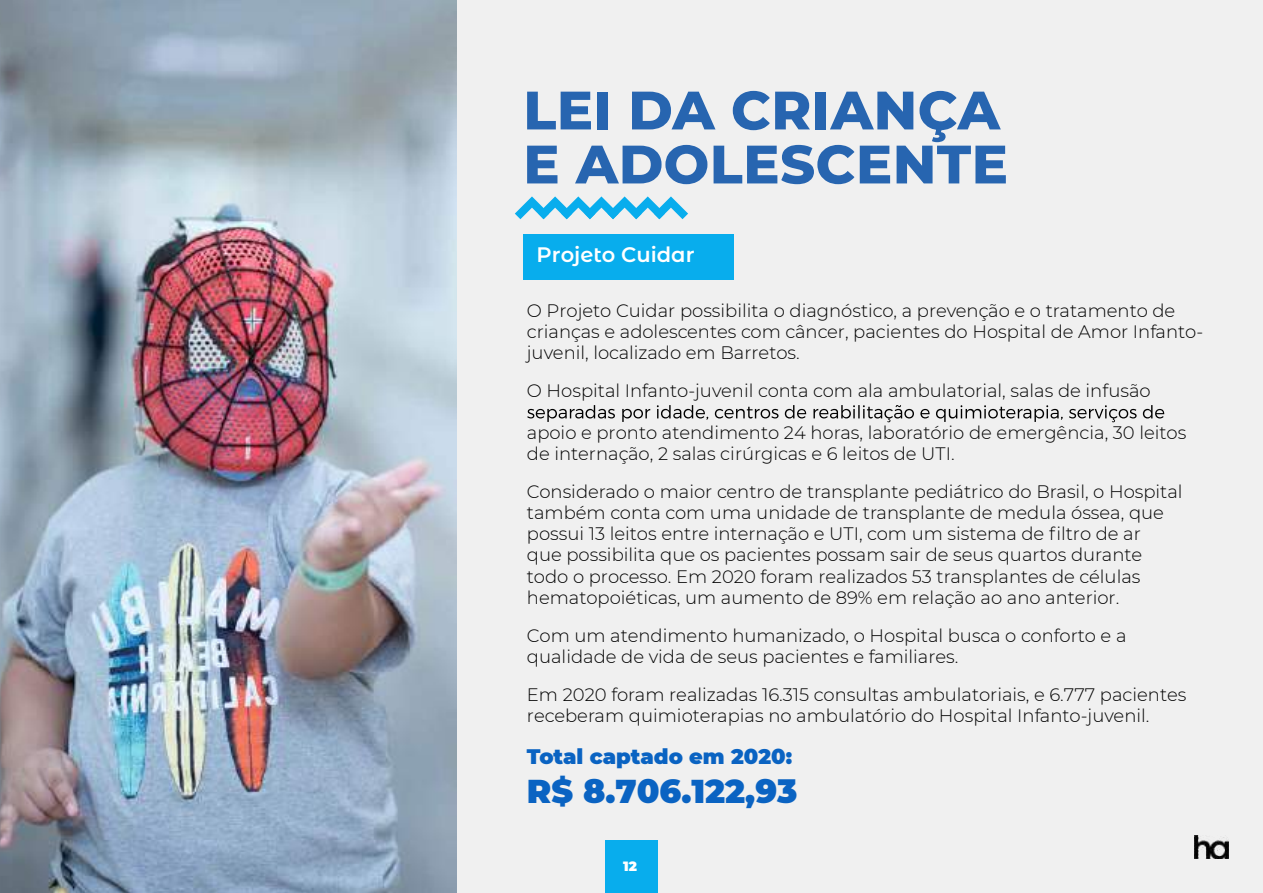
<style>
.page{position:relative;width:1263px;height:893px;background:#f0f0f0}
.page>*{position:absolute;margin:0;border:0;box-sizing:border-box;transform-origin:0 0}
.t1{font:800 54px/54px "Montserrat";letter-spacing:.01em;color:#2765b0}
.t2{font:900 33px "Montserrat";color:#0a63c2}
.t3{font:900 21px "Montserrat";color:#0a63c2}
.t4{font:600 21px "Montserrat Alternates";color:#fff}
.t5{font:300 18px/21px "Montserrat";color:#000}
.t6{font:900 13.5px "Montserrat Alternates";color:#fff}
</style>
<div class="page">
<svg style="left:515px;top:196px;width:173px;height:23px"></svg>
<div style="left:605px;top:841px;width:53px;height:52px;background:#08aded"></div>
<svg style="left:527px;top:405px;width:637px;height:17px"></svg>
<div style="left:523px;top:234px;width:210px;height:46px;background:#08aded"></div>
<img style="left:1194px;top:836px;width:34px;height:23px">
<img style="left:0;top:0;width:457px;height:893px">
<h1 class="t1" style="left:523px;top:80px;width:486px">LEI DA CRIANÇA<br>E ADOLESCENTE</h1>
<p class="t4" style="left:537px;top:240px;width:159px">Projeto Cuidar</p>
<p class="t5" style="left:527px;top:300px;width:678px">O Projeto Cuidar possibilita o diagnóstico, a prevenção e o tratamento de crianças e adolescentes com câncer, pacientes do Hospital de Amor Infanto&shy;juvenil, localizado em Barretos.</p>
<p class="t5" style="left:527px;top:380px;width:625px">O Hospital Infanto-juvenil conta com ala ambulatorial, salas de infusão</p>
<p class="t5" style="left:527px;top:422px;width:661px">apoio e pronto atendimento 24 horas, laboratório de emergência, 30 leitos de internação, 2 salas cirúrgicas e 6 leitos de UTI.</p>
<p class="t5" style="left:527px;top:481px;width:657px">Considerado o maior centro de transplante pediátrico do Brasil, o Hospital também conta com uma unidade de transplante de medula óssea, que possui 13 leitos entre internação e UTI, com um sistema de filtro de ar<br>que possibilita que os pacientes possam sair de seus quartos durante todo o processo. Em 2020 foram realizados 53 transplantes de células hematopoiéticas, um aumento de 89% em relação ao ano anterior.</p>
<p class="t5" style="left:527px;top:624px;width:601px">Com um atendimento humanizado, o Hospital busca o conforto e a qualidade de vida de seus pacientes e familiares.</p>
<p class="t5" style="left:527px;top:683px;width:661px">Em 2020 foram realizadas 16.315 consultas ambulatoriais, e 6.777 pacientes receberam quimioterapias no ambulatório do Hospital Infanto-juvenil.</p>
<p class="t3" style="left:527px;top:740px;width:267px">Total captado em 2020:</p>
<h2 class="t2" style="left:527px;top:767px;width:272px">R$ 8.706.122,93</h2>
<p class="t6" style="left:623px;top:856px;width:15px">12</p>
</div>
